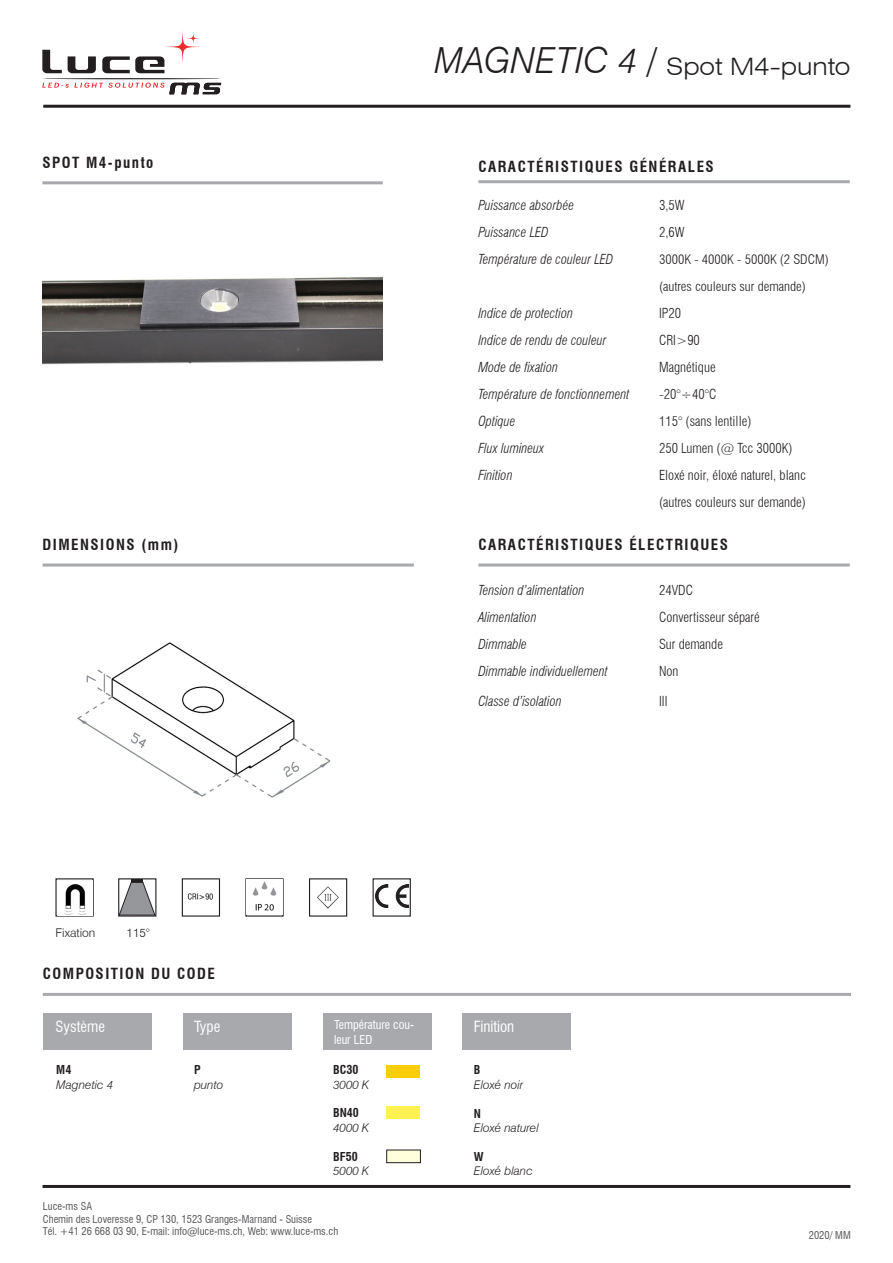
<style>
.page{position:relative;width:893px;height:1263px;background:#fff}
.page>*{position:absolute;margin:0;border:0;box-sizing:border-box;transform-origin:0 0}
.t1{font:italic 300 36px "Swiss 721 BT";color:#231f20}
.t2{font:300 expanded 24px "Swiss 721 BT";color:#231f20}
.t3{font:700 condensed 15px "Swiss 721 BT";letter-spacing:.1em;color:#231f20}
.t4{font:condensed 15px "Swiss 721 BT";color:#fff}
.t5{font:italic 300 condensed 13.5px "Swiss 721 BT";color:#231f20}
.t6{font:300 condensed 13.5px "Swiss 721 BT";color:#231f20}
.t7{font:300 condensed 12.9px "Swiss 721 BT";color:#231f20;scale:1.05 1}
.t8{font:italic 300 12px "Swiss 721 BT";color:#231f20}
.t9{font:condensed 12px "Swiss 721 BT";color:#fff}
.t10{font:700 condensed 12px "Swiss 721 BT";color:#231f20}
.t11{font:300 12px "Swiss 721 BT";color:#231f20}
.t12{font:condensed 10.5px "Swiss 721 BT";color:#57585a}
</style>
<div class="page">
<div style="left:462px;top:1014px;width:109px;height:36px;background:#a8a9ad"></div>
<div style="left:43px;top:1014px;width:109px;height:36px;background:#a8a9ad"></div>
<div style="left:182px;top:878px;width:38px;height:38px;border:1px solid #231f20"></div>
<div style="left:309px;top:878px;width:38px;height:38px;border:1px solid #231f20"></div>
<div style="left:387px;top:1106px;width:33px;height:13px;background:#fef252"></div>
<div style="left:387px;top:1065px;width:33px;height:13px;background:#fbcd06"></div>
<div style="left:387px;top:1150px;width:33px;height:13px;background:#ffffdc"></div>
<div style="left:387px;top:1150px;width:34px;height:13px;border:1px solid #231f20"></div>
<hr style="left:43px;top:563px;width:371px;height:3px;background:#a8a9ad">
<hr style="left:478px;top:180px;width:372px;height:3px;background:#a8a9ad">
<hr style="left:43px;top:105px;width:807px;height:3px;background:#231f20">
<svg style="left:42px;top:50px;width:20px;height:23px"></svg>
<svg style="left:68px;top:56px;width:28px;height:17px"></svg>
<svg style="left:42px;top:83px;width:179px;height:11px"></svg>
<hr style="left:42px;top:78px;width:179px;height:1px;background:#231f20;border-radius:50%">
<svg style="left:102px;top:31px;width:98px;height:42px"></svg>
<svg style="left:118px;top:879px;width:38px;height:37px"></svg>
<img style="left:375px;top:884px;width:33px;height:24px">
<img style="left:43px;top:184px;width:340px;height:181px">
<img style="left:77px;top:642px;width:254px;height:156px">
<hr style="left:43px;top:1185px;width:807px;height:3px;background:#231f20">
<hr style="left:43px;top:993px;width:808px;height:3px;background:#a8a9ad">
<hr style="left:478px;top:563px;width:372px;height:3px;background:#a8a9ad">
<div style="left:183px;top:1014px;width:108px;height:36px;background:#a8a9ad"></div>
<div style="left:323px;top:1014px;width:108px;height:36px;background:#a8a9ad"></div>
<img style="left:187px;top:893px;width:26px;height:7px">
<img style="left:252px;top:881px;width:25px;height:30px">
<img style="left:317px;top:886px;width:22px;height:23px">
<div style="left:55px;top:878px;width:39px;height:38px;border:1px solid #231f20"></div>
<img style="left:57px;top:884px;width:35px;height:31px">
<hr style="left:42px;top:181px;width:341px;height:3px;background:#a8a9ad">
<p class="t3" style="left:42px;top:153px;width:113px">SPOT M4-punto</p>
<p class="t3" style="left:43px;top:535px;width:137px">DIMENSIONS (mm)</p>
<p class="t11" style="left:55px;top:925px;width:41px">Fixation</p>
<p class="t11" style="left:127px;top:925px;width:25px">115°</p>
<p class="t3" style="left:43px;top:965px;width:174px">COMPOSITION DU CODE</p>
<p class="t1" style="left:435px;top:39px;width:224px">MAGNETIC 4 /</p>
<p class="t2" style="left:666px;top:52px;width:186px">Spot M4-punto</p>
<p class="t3" style="left:478px;top:157px;width:237px">CARACTÉRISTIQUES GÉNÉRALES</p>
<p class="t5" style="left:478px;top:197px;width:97px">Puissance absorbée</p>
<p class="t5" style="left:478px;top:224px;width:72px">Puissance LED</p>
<p class="t5" style="left:478px;top:251px;width:136px">Température de couleur LED</p>
<p class="t5" style="left:478px;top:305px;width:96px">Indice de protection</p>
<p class="t5" style="left:478px;top:332px;width:130px">Indice de rendu de couleur</p>
<p class="t5" style="left:478px;top:359px;width:81px">Mode de fixation</p>
<p class="t5" style="left:478px;top:386px;width:152px">Température de fonctionnement</p>
<p class="t5" style="left:478px;top:413px;width:39px">Optique</p>
<p class="t5" style="left:478px;top:440px;width:68px">Flux lumineux</p>
<p class="t5" style="left:478px;top:467px;width:36px">Finition</p>
<p class="t6" style="left:659px;top:197px;width:27px">3,5W</p>
<p class="t6" style="left:659px;top:224px;width:27px">2,6W</p>
<p class="t7" style="left:659px;top:251px;width:163px">3000K - 4000K - 5000K (2 SDCM)</p>
<p class="t7" style="left:659px;top:278px;width:141px">(autres couleurs sur demande)</p>
<p class="t6" style="left:659px;top:305px;width:24px">IP20</p>
<p class="t6" style="left:659px;top:332px;width:42px">CRI&gt;90</p>
<p class="t6" style="left:659px;top:359px;width:58px">Magnétique</p>
<p class="t6" style="left:659px;top:386px;width:59px">-20°÷40°C</p>
<p class="t6" style="left:659px;top:413px;width:94px">115° (sans lentille)</p>
<p class="t6" style="left:659px;top:440px;width:135px">250 Lumen (@ Tcc 3000K)</p>
<p class="t6" style="left:659px;top:467px;width:148px">Eloxé noir, éloxé naturel, blanc</p>
<p class="t6" style="left:659px;top:494px;width:148px">(autres couleurs sur demande)</p>
<p class="t3" style="left:478px;top:535px;width:251px">CARACTÉRISTIQUES ÉLECTRIQUES</p>
<p class="t5" style="left:478px;top:582px;width:107px">Tension d’alimentation</p>
<p class="t5" style="left:478px;top:609px;width:60px">Alimentation</p>
<p class="t5" style="left:478px;top:636px;width:50px">Dimmable</p>
<p class="t5" style="left:478px;top:663px;width:131px">Dimmable individuellement</p>
<p class="t5" style="left:478px;top:693px;width:85px">Classe d’isolation</p>
<p class="t6" style="left:659px;top:582px;width:35px">24VDC</p>
<p class="t6" style="left:659px;top:609px;width:102px">Convertisseur séparé</p>
<p class="t6" style="left:659px;top:636px;width:65px">Sur demande</p>
<p class="t6" style="left:659px;top:663px;width:21px">Non</p>
<p class="t6" style="left:659px;top:693px;width:10px">III</p>
<p class="t4" style="left:56px;top:1017px;width:51px">Système</p>
<p class="t10" style="left:56px;top:1063px;width:17px">M4</p>
<p class="t8" style="left:56px;top:1077px;width:59px">Magnetic 4</p>
<p class="t4" style="left:194px;top:1017px;width:28px">Type</p>
<p class="t9" style="left:334px;top:1018px;width:82px">Température cou-</p>
<p class="t4" style="left:474px;top:1017px;width:42px">Finition</p>
<p class="t9" style="left:334px;top:1032px;width:40px">leur LED</p>
<p class="t10" style="left:194px;top:1063px;width:8px">P</p>
<p class="t8" style="left:194px;top:1077px;width:31px">punto</p>
<p class="t10" style="left:333px;top:1063px;width:27px">BC30</p>
<p class="t8" style="left:333px;top:1077px;width:37px">3000 K</p>
<p class="t10" style="left:333px;top:1106px;width:27px">BN40</p>
<p class="t8" style="left:333px;top:1120px;width:37px">4000 K</p>
<p class="t10" style="left:333px;top:1149px;width:26px">BF50</p>
<p class="t8" style="left:333px;top:1163px;width:37px">5000 K</p>
<p class="t10" style="left:474px;top:1063px;width:8px">B</p>
<p class="t8" style="left:474px;top:1077px;width:51px">Eloxé noir</p>
<p class="t10" style="left:474px;top:1106px;width:9px">N</p>
<p class="t8" style="left:474px;top:1120px;width:66px">Eloxé naturel</p>
<p class="t10" style="left:474px;top:1149px;width:11px">W</p>
<p class="t8" style="left:474px;top:1164px;width:60px">Eloxé blanc</p>
<p class="t12" style="left:43px;top:1200px;width:51px">Luce-ms SA</p>
<p class="t12" style="left:43px;top:1212px;width:271px">Chemin des Loveresse 9, CP 130, 1523 Granges-Marnand - Suisse</p>
<p class="t12" style="left:43px;top:1225px;width:297px">Tél. +41 26 668 03 90, E-mail: info@luce-ms.ch, Web: www.luce-ms.ch</p>
<p class="t12" style="left:809px;top:1229px;width:43px">2020/ MM</p>
</div>
